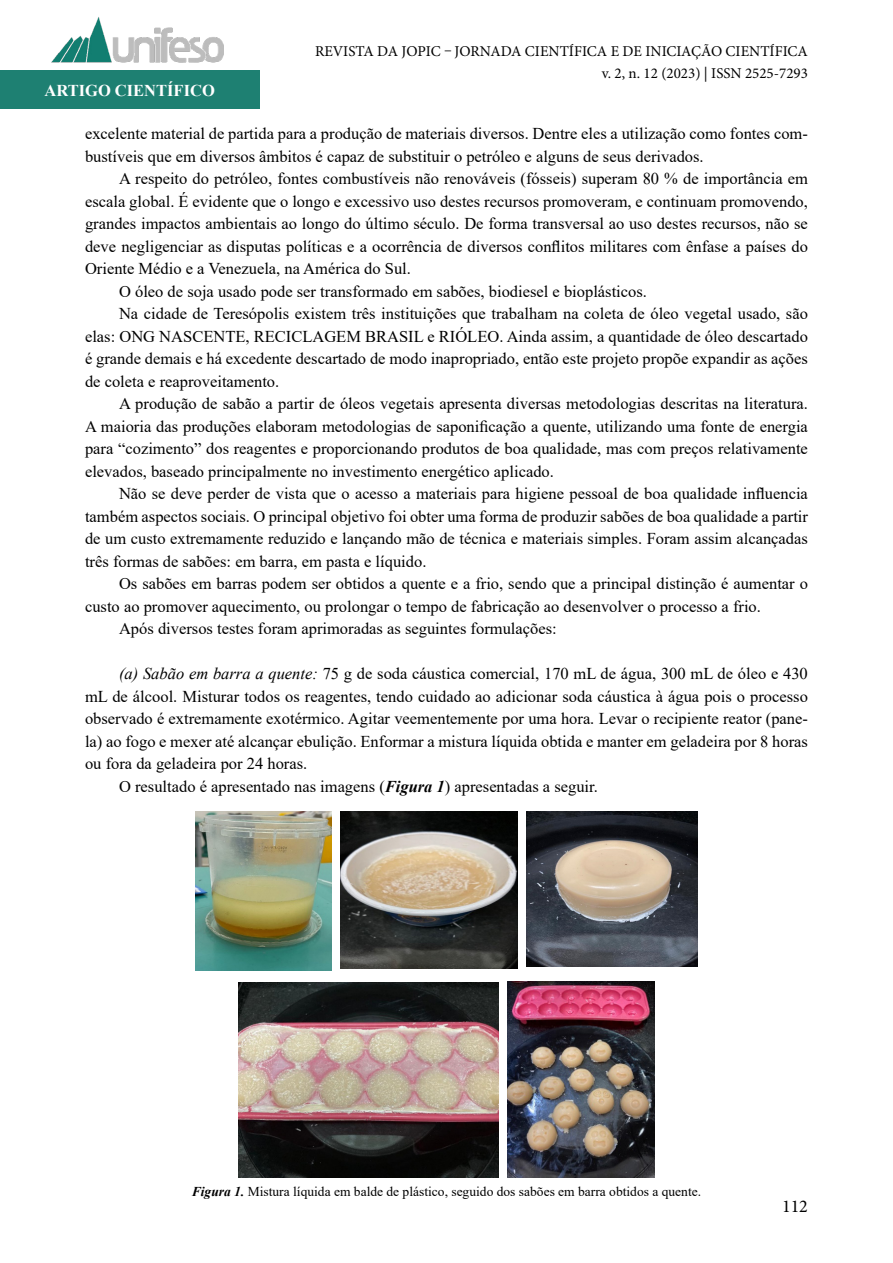
<style>
.page{position:relative;width:893px;height:1263px;background:#fff}
.page>*{position:absolute;margin:0;border:0;box-sizing:border-box;transform-origin:0 0}
.t1{font:18px "Minion Pro";color:#000}
.t2{font:16.5px/22.5px "Times New Roman";color:#000}
.t3{font:700 16.5px "Times New Roman";color:#fff}
.t4{font:15px/22.5px "Minion Pro";color:#000;text-align:right}
.t5{font:13.5px "Times New Roman";color:#000}
.s1{font-style:italic}
.s2{font-weight:700;font-style:italic}
</style>
<div class="page">
<div style="left:0;top:71px;width:259px;height:38px;background:#1e8072"></div>
<img style="left:51px;top:17px;width:173px;height:54px">
<img style="left:195px;top:811px;width:136px;height:159px">
<img style="left:340px;top:811px;width:177px;height:158px">
<img style="left:526px;top:811px;width:172px;height:156px">
<img style="left:238px;top:983px;width:261px;height:195px">
<img style="left:508px;top:982px;width:147px;height:195px">
<p class="t3" style="left:44px;top:78px;width:172px">ARTIGO CIENTÍFICO</p>
<p class="t4" style="left:315px;top:40px;width:494px">REVISTA DA JOPIC – JORNADA CIENTÍFICA E DE INICIAÇÃO CIENTÍFICA v. 2, n. 12 (2023) | ISSN 2525-7293</p>
<p class="t2" style="left:85px;top:122px;width:724px">excelente material de partida para a produção de materiais diversos. Dentre eles a utilização como fontes com&shy;bustíveis que em diversos âmbitos é capaz de substituir o petróleo e alguns de seus derivados.</p>
<p class="t2" style="left:119px;top:167px;width:690px">A respeito do petróleo, fontes combustíveis não renováveis (fósseis) superam 80 % de importância em</p>
<p class="t2" style="left:85px;top:189px;width:724px">escala global. É evidente que o longo e excessivo uso destes recursos promoveram, e continuam promovendo,</p>
<p class="t2" style="left:85px;top:212px;width:724px">grandes impactos ambientais ao longo do último século. De forma transversal ao uso destes recursos, não se</p>
<p class="t2" style="left:85px;top:234px;width:724px">deve negligenciar as disputas políticas e a ocorrência de diversos conflitos militares com ênfase a países do</p>
<p class="t2" style="left:85px;top:257px;width:327px">Oriente Médio e a Venezuela, na América do Sul.</p>
<p class="t2" style="left:119px;top:279px;width:529px">O óleo de soja usado pode ser transformado em sabões, biodiesel e bioplásticos.</p>
<p class="t2" style="left:119px;top:302px;width:690px">Na cidade de Teresópolis existem três instituições que trabalham na coleta de óleo vegetal usado, são</p>
<p class="t2" style="left:85px;top:324px;width:724px">elas: ONG NASCENTE, RECICLAGEM BRASIL e RIÓLEO. Ainda assim, a quantidade de óleo descartado</p>
<p class="t2" style="left:85px;top:347px;width:724px">é grande demais e há excedente descartado de modo inapropriado, então este projeto propõe expandir as ações</p>
<p class="t2" style="left:85px;top:369px;width:196px">de coleta e reaproveitamento.</p>
<p class="t2" style="left:119px;top:392px;width:690px">A produção de sabão a partir de óleos vegetais apresenta diversas metodologias descritas na literatura.</p>
<p class="t2" style="left:85px;top:414px;width:724px">A maioria das produções elaboram metodologias de saponificação a quente, utilizando uma fonte de energia</p>
<p class="t2" style="left:85px;top:437px;width:724px">para “cozimento” dos reagentes e proporcionando produtos de boa qualidade, mas com preços relativamente</p>
<p class="t2" style="left:85px;top:459px;width:470px">elevados, baseado principalmente no investimento energético aplicado.</p>
<p class="t2" style="left:119px;top:482px;width:690px">Não se deve perder de vista que o acesso a materiais para higiene pessoal de boa qualidade influencia</p>
<p class="t2" style="left:85px;top:504px;width:724px">também aspectos sociais. O principal objetivo foi obter uma forma de produzir sabões de boa qualidade a partir</p>
<p class="t2" style="left:85px;top:527px;width:724px">de um custo extremamente reduzido e lançando mão de técnica e materiais simples. Foram assim alcançadas</p>
<p class="t2" style="left:85px;top:549px;width:343px">três formas de sabões: em barra, em pasta e líquido.</p>
<p class="t2" style="left:119px;top:572px;width:690px">Os sabões em barras podem ser obtidos a quente e a frio, sendo que a principal distinção é aumentar o</p>
<p class="t2" style="left:85px;top:594px;width:677px">custo ao promover aquecimento, ou prolongar o tempo de fabricação ao desenvolver o processo a frio.</p>
<p class="t2" style="left:119px;top:617px;width:439px">Após diversos testes foram aprimoradas as seguintes formulações:</p>
<p class="t2" style="left:119px;top:662px;width:690px"><span class="s1">(a) Sabão em barra a quente:</span> 75 g de soda cáustica comercial, 170 mL de água, 300 mL de óleo e 430</p>
<p class="t2" style="left:85px;top:684px;width:724px">mL de álcool. Misturar todos os reagentes, tendo cuidado ao adicionar soda cáustica à água pois o processo</p>
<p class="t2" style="left:85px;top:707px;width:724px">observado é extremamente exotérmico. Agitar veementemente por uma hora. Levar o recipiente reator (pane-</p>
<p class="t2" style="left:85px;top:729px;width:724px">la) ao fogo e mexer até alcançar ebulição. Enformar a mistura líquida obtida e manter em geladeira por 8 horas</p>
<p class="t2" style="left:85px;top:752px;width:224px">ou fora da geladeira por 24 horas.</p>
<p class="t2" style="left:119px;top:774px;width:480px">O resultado é apresentado nas imagens (<span class="s2">Figura 1</span>) apresentadas a seguir.</p>
<p class="t5" style="left:192px;top:1181px;width:511px"><span class="s2">Figura 1.</span> Mistura líquida em balde de plástico, seguido dos sabões em barra obtidos a quente.</p>
<p class="t1" style="left:782px;top:1194px;width:27px">112</p>
</div>
